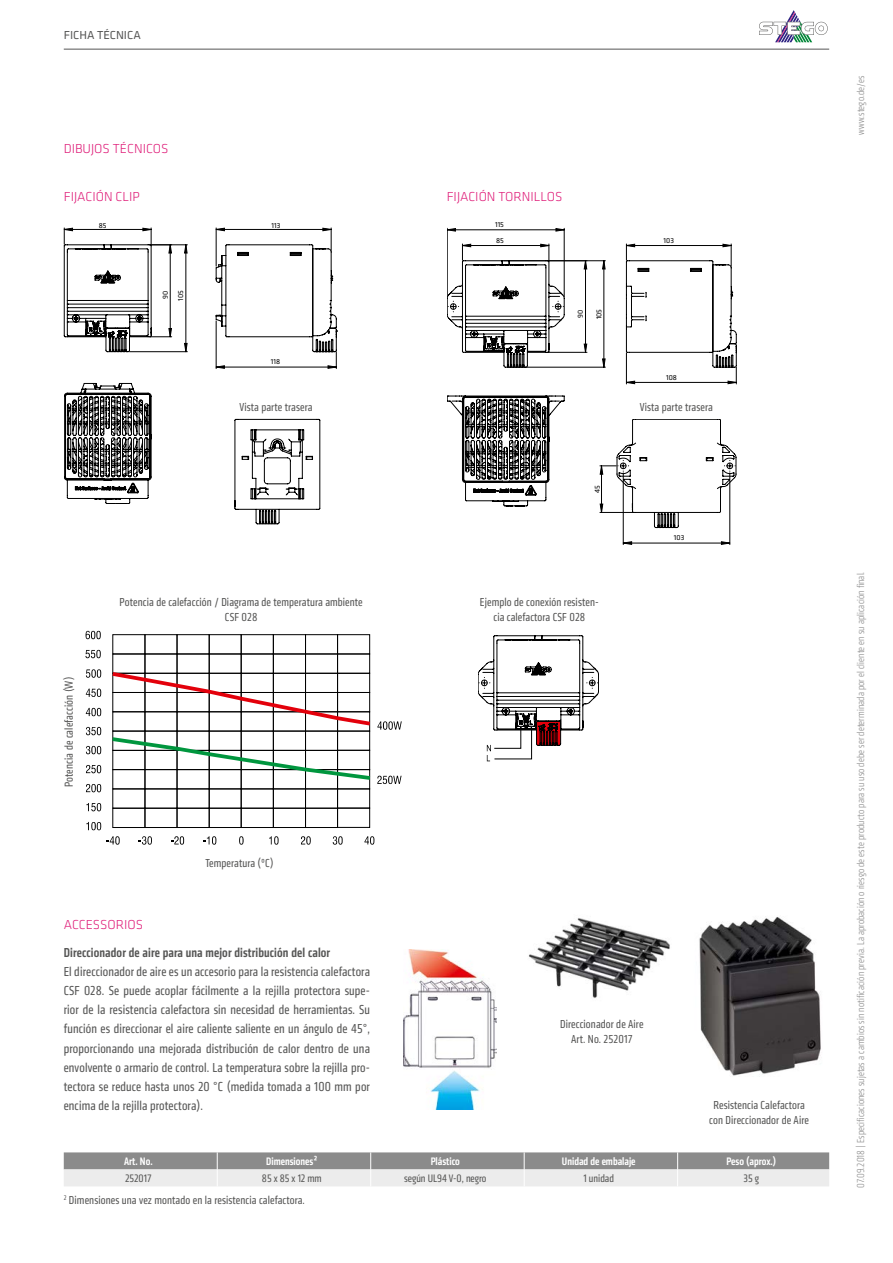
<style>
.page{position:relative;width:893px;height:1263px;background:#fff}
.page>*{position:absolute;margin:0;border:0;box-sizing:border-box;transform-origin:0 0}
.Produktseiten_Fließt{font:condensed 13.5px/19.2px "Klavika";letter-spacing:.01em;color:#565655;text-align:justify}
.Tabelle_Art_Nr__Über{font:300 13.5px "Klavika";color:#df1c78}
.Produktseiten_Fließt-2{font:500 condensed 13.5px "Klavika";letter-spacing:.01em;color:#565655}
.BU_zentriert{font:condensed 12px/15px "Klavika";letter-spacing:.01em;color:#565655;text-align:center}
.Bildunterschrift{font:condensed 12px "Klavika";letter-spacing:.01em;color:#565655}
.t1{font:12px "Klavika";color:#565655}
.Tabelle_Art_Nr__Kopf{font:500 condensed 11.25px "Klavika";color:#fff}
.Tabelle_Art_Nr__Inha{font:condensed 11.25px "Klavika";color:#565655}
.t2{font:300 condensed 10.5px "Klavika";letter-spacing:.01em;color:#8b8b8b}
.t3{font:7.5px/15.8px "Klavika";color:#000}
</style>
<div class="page">
<hr style="left:64px;top:49px;width:765px;height:1px;background:#565655">
<svg style="left:234px;top:419px;width:86px;height:105px"></svg>
<svg style="left:447px;top:228px;width:290px;height:156px"></svg>
<svg style="left:447px;top:396px;width:117px;height:110px"></svg>
<hr style="left:623px;top:473px;width:1px;height:72px;background:#000">
<hr style="left:729px;top:473px;width:1px;height:72px;background:#000">
<svg style="left:623px;top:541px;width:107px;height:4px"></svg>
<svg style="left:600px;top:419px;width:136px;height:109px"></svg>
<svg style="left:86px;top:708px;width:15px;height:8px"></svg>
<svg style="left:86px;top:688px;width:15px;height:9px"></svg>
<svg style="left:86px;top:669px;width:15px;height:9px"></svg>
<svg style="left:86px;top:727px;width:15px;height:8px"></svg>
<svg style="left:86px;top:746px;width:15px;height:8px"></svg>
<svg style="left:86px;top:765px;width:15px;height:8px"></svg>
<svg style="left:86px;top:784px;width:15px;height:8px"></svg>
<svg style="left:86px;top:803px;width:15px;height:8px"></svg>
<svg style="left:86px;top:822px;width:15px;height:8px"></svg>
<svg style="left:86px;top:631px;width:15px;height:8px"></svg>
<svg style="left:85px;top:650px;width:16px;height:8px"></svg>
<svg style="left:106px;top:836px;width:14px;height:9px"></svg>
<svg style="left:138px;top:836px;width:14px;height:9px"></svg>
<svg style="left:171px;top:836px;width:13px;height:9px"></svg>
<svg style="left:203px;top:836px;width:13px;height:9px"></svg>
<svg style="left:239px;top:836px;width:5px;height:9px"></svg>
<svg style="left:269px;top:836px;width:10px;height:9px"></svg>
<svg style="left:301px;top:836px;width:10px;height:9px"></svg>
<svg style="left:333px;top:836px;width:10px;height:9px"></svg>
<svg style="left:364px;top:836px;width:10px;height:9px"></svg>
<div style="left:113px;top:634px;width:32px;height:20px;border:1px solid #000"></div>
<div style="left:145px;top:634px;width:32px;height:20px;border:1px solid #000"></div>
<div style="left:177px;top:634px;width:32px;height:20px;border:1px solid #000"></div>
<div style="left:209px;top:634px;width:32px;height:20px;border:1px solid #000"></div>
<div style="left:241px;top:634px;width:32px;height:20px;border:1px solid #000"></div>
<div style="left:273px;top:634px;width:33px;height:20px;border:1px solid #000"></div>
<div style="left:305px;top:634px;width:33px;height:20px;border:1px solid #000"></div>
<div style="left:113px;top:769px;width:32px;height:20px;border:1px solid #000"></div>
<div style="left:145px;top:769px;width:32px;height:20px;border:1px solid #000"></div>
<div style="left:177px;top:769px;width:32px;height:20px;border:1px solid #000"></div>
<div style="left:209px;top:769px;width:32px;height:20px;border:1px solid #000"></div>
<div style="left:241px;top:769px;width:32px;height:20px;border:1px solid #000"></div>
<div style="left:273px;top:769px;width:33px;height:20px;border:1px solid #000"></div>
<div style="left:305px;top:769px;width:33px;height:20px;border:1px solid #000"></div>
<div style="left:113px;top:808px;width:32px;height:20px;border:1px solid #000"></div>
<div style="left:145px;top:808px;width:32px;height:20px;border:1px solid #000"></div>
<div style="left:177px;top:808px;width:32px;height:20px;border:1px solid #000"></div>
<div style="left:209px;top:808px;width:32px;height:20px;border:1px solid #000"></div>
<div style="left:241px;top:808px;width:32px;height:20px;border:1px solid #000"></div>
<div style="left:273px;top:808px;width:33px;height:20px;border:1px solid #000"></div>
<div style="left:305px;top:808px;width:33px;height:20px;border:1px solid #000"></div>
<div style="left:337px;top:634px;width:33px;height:20px;border:1px solid #000"></div>
<div style="left:337px;top:654px;width:33px;height:19px;border:1px solid #000"></div>
<div style="left:337px;top:769px;width:33px;height:20px;border:1px solid #000"></div>
<div style="left:337px;top:789px;width:33px;height:19px;border:1px solid #000"></div>
<div style="left:337px;top:808px;width:33px;height:19px;border:1px solid #000"></div>
<svg style="left:112px;top:669px;width:290px;height:115px"></svg>
<svg style="left:478px;top:636px;width:121px;height:125px"></svg>
<svg style="left:64px;top:228px;width:273px;height:141px"></svg>
<svg style="left:64px;top:383px;width:88px;height:121px"></svg>
<img style="left:699px;top:917px;width:122px;height:160px">
<img style="left:529px;top:918px;width:141px;height:80px">
<img style="left:403px;top:949px;width:94px;height:161px">
<svg style="left:64px;top:1152px;width:765px;height:34px;background:#bcbcbc"></svg>
<svg style="left:775px;top:42px;width:38px;height:1px"></svg>
<svg style="left:759px;top:10px;width:69px;height:32px"></svg>
<p class="t1" style="left:64px;top:27px;width:79px">FICHA TÉCNICA</p>
<p class="t1" style="left:65px;top:27px;width:141px">STEGO - PRODUKTKATALOG</p>
<p class="Tabelle_Art_Nr__Über" style="left:64px;top:140px;width:106px">DIBUJOS TÉCNICOS</p>
<p class="Tabelle_Art_Nr__Über" style="left:64px;top:189px;width:78px">FIJACIÓN CLIP</p>
<p class="t3" style="left:99px;top:218px;width:9px">85</p>
<p class="t3" style="left:157px;top:301px;width:12px;rotate:-90deg">90<br>105</p>
<p class="t3" style="left:271px;top:217px;width:10px">113</p>
<p class="t3" style="left:271px;top:353px;width:11px">118</p>
<p class="BU_zentriert" style="left:239px;top:399px;width:74px">Vista parte trasera</p>
<p class="BU_zentriert" style="left:62px;top:787px;width:112px;rotate:-90deg">Potencia de calefacción (W)</p>
<p class="BU_zentriert" style="left:120px;top:595px;width:245px">Potencia de calefacción / Diagrama de temperatura ambiente<br>CSF 028</p>
<p class="BU_zentriert" style="left:205px;top:856px;width:70px">Temperatura (ºC)</p>
<p class="Tabelle_Art_Nr__Über" style="left:64px;top:916px;width:81px">ACCESSORIOS</p>
<p class="Produktseiten_Fließt-2" style="left:64px;top:944px;width:268px">Direccionador de aire para una mejor distribución del calor</p>
<p class="Produktseiten_Fließt" style="left:64px;top:962px;width:308px">El direccionador de aire es un accesorio para la resistencia calefactora CSF 028. Se puede acoplar fácilmente a la rejilla protectora supe&shy;rior de la resistencia calefactora sin necesidad de herramientas. Su función es direccionar el aire caliente saliente en un ángulo de 45°, proporcionando una mejorada distribución de calor dentro de una envolvente o armario de control. La temperatura sobre la rejilla pro&shy;tectora se reduce hasta unos 20 °C (medida tomada a 100 mm por encima de la rejilla protectora).</p>
<p class="Tabelle_Art_Nr__Über" style="left:447px;top:189px;width:117px">FIJACIÓN TORNILLOS</p>
<p class="t3" style="left:495px;top:217px;width:10px">115<br>85</p>
<p class="t3" style="left:572px;top:318px;width:9px;rotate:-90deg">90</p>
<p class="t3" style="left:591px;top:319px;width:12px;rotate:-90deg">105</p>
<p class="t3" style="left:589px;top:493px;width:9px;rotate:-90deg">45</p>
<p class="BU_zentriert" style="left:480px;top:595px;width:120px">Ejemplo de conexión resisten&shy;cia calefactora CSF 028</p>
<p class="t3" style="left:664px;top:232px;width:12px">103</p>
<p class="t3" style="left:666px;top:369px;width:12px">108</p>
<p class="BU_zentriert" style="left:640px;top:400px;width:74px">Vista parte trasera</p>
<p class="t3" style="left:674px;top:530px;width:12px">103</p>
<p class="BU_zentriert" style="left:560px;top:1017px;width:85px">Direccionador de Aire<br>Art. No. 252017</p>
<p class="BU_zentriert" style="left:709px;top:1098px;width:101px">Resistencia Calefactora con Direccionador de Aire</p>
<p class="Tabelle_Art_Nr__Kopf" style="left:124px;top:1154px;width:30px">Art. No.</p>
<p class="Tabelle_Art_Nr__Kopf" style="left:266px;top:1154px;width:53px">Dimensiones²</p>
<p class="Tabelle_Art_Nr__Kopf" style="left:431px;top:1154px;width:31px">Plástico</p>
<p class="Tabelle_Art_Nr__Kopf" style="left:562px;top:1154px;width:75px">Unidad de embalaje</p>
<p class="Tabelle_Art_Nr__Kopf" style="left:726px;top:1154px;width:51px">Peso (aprox.)</p>
<p class="Tabelle_Art_Nr__Inha" style="left:125px;top:1172px;width:28px">252017</p>
<p class="Tabelle_Art_Nr__Inha" style="left:262px;top:1172px;width:61px">85 x 85 x 12 mm</p>
<p class="Tabelle_Art_Nr__Inha" style="left:404px;top:1172px;width:84px">según UL94 V-0, negro</p>
<p class="Tabelle_Art_Nr__Inha" style="left:584px;top:1172px;width:32px">1 unidad</p>
<p class="Tabelle_Art_Nr__Inha" style="left:743px;top:1172px;width:17px">35 g</p>
<p class="Bildunterschrift" style="left:64px;top:1193px;width:243px"><sup>2</sup> Dimensiones una vez montado en la resistencia calefactora.</p>
<p class="t2" style="left:855px;top:135px;width:60px;rotate:-90deg">www.stego.de/es</p>
<p class="t2" style="left:855px;top:1188px;width:618px;rotate:-90deg">07.09.2018 | Especificaciones sujetas a cambios sin notificación previa. La aprobación o riesgo de este producto para su uso debe ser determinada por el cliente en su aplicación final.</p>
</div>
